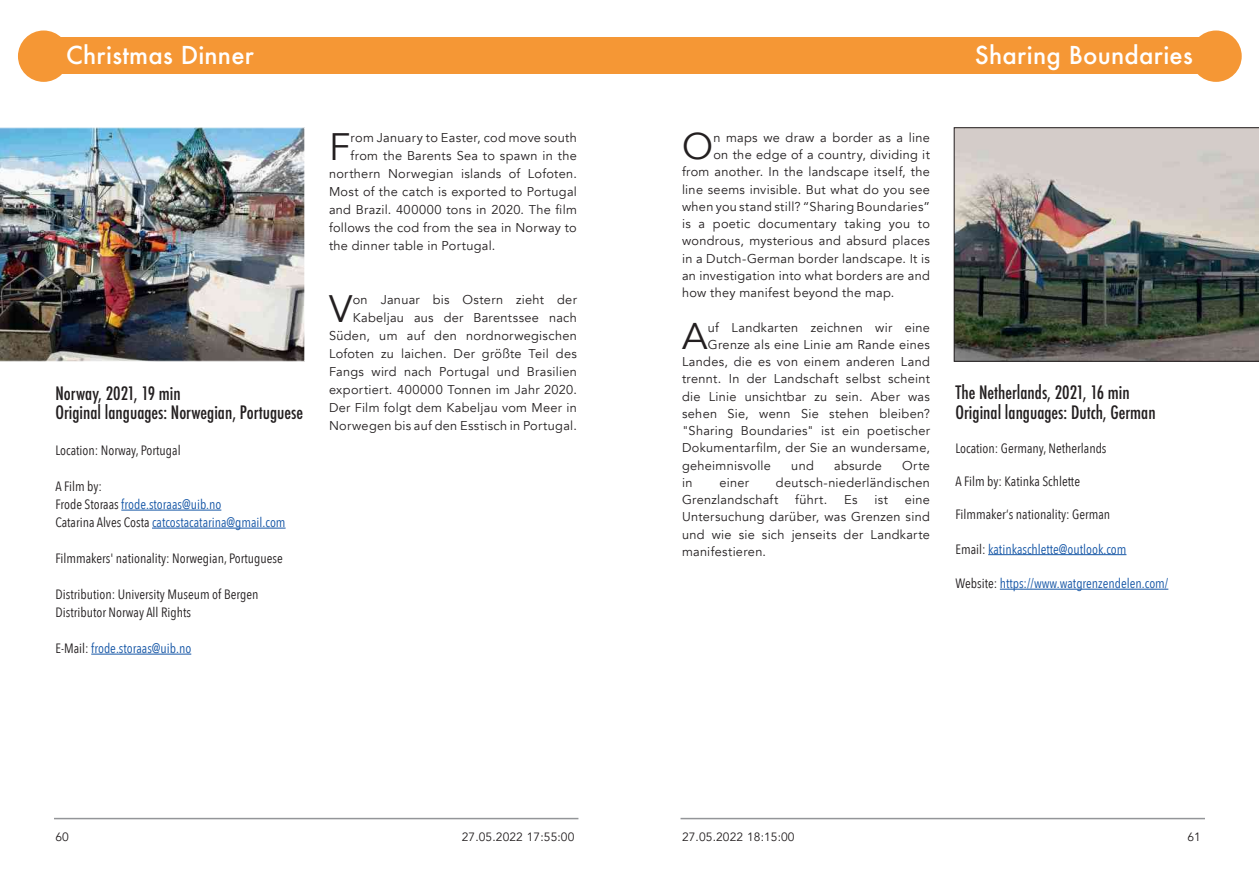
<style>
.page{position:relative;width:1259px;height:893px;background:#fff}
.page>*{position:absolute;margin:0;border:0;box-sizing:border-box;transform-origin:0 0}
.t1{font:38.1px "Avenir";color:#231f20}
.t2{font:37.05px "Avenir";color:#231f20}
.t3{font:500 24px "Futura";letter-spacing:.01em;color:#fff}
.t4{font:500 condensed 18px/19.5px "Futura";color:#231f20}
.t5{font:13.5px/18px "Avenir Next Condensed";color:#231f20}
.t6{font:13.5px/18px "Avenir Next Condensed";color:#1556a6}
.t7{font:12.75px/18px "Avenir";letter-spacing:.025em;color:#231f20;text-align:right}
.t8{font:12px "Avenir";letter-spacing:.01em;color:#231f20}
.s1{color:#231f20}
</style>
<div class="page">
<hr style="left:54px;top:818px;width:524px;height:1px;background:#939598">
<hr style="left:680px;top:818px;width:525px;height:1px;background:#939598">
<div style="left:1190px;top:31px;width:51px;height:51px;background:#f59735;border-radius:50%"></div>
<div style="left:44px;top:37px;width:1172px;height:37px;background:#f59735"></div>
<div style="left:18px;top:31px;width:51px;height:51px;background:#f59735;border-radius:50%"></div>
<img style="left:954px;top:128px;width:305px;height:233px">
<img style="left:0;top:128px;width:305px;height:233px">
<hr style="left:988px;top:554px;width:138px;height:1px;background:#1556a6">
<hr style="left:1000px;top:589px;width:168px;height:1px;background:#1556a6">
<hr style="left:121px;top:510px;width:100px;height:1px;background:#1556a6">
<hr style="left:152px;top:528px;width:134px;height:1px;background:#1556a6">
<hr style="left:91px;top:654px;width:100px;height:1px;background:#1556a6">
<h3 class="t3" style="left:66px;top:38px;width:189px">Christmas Dinner</h3>
<h3 class="t3" style="left:975px;top:38px;width:219px">Sharing Boundaries</h3>
<h3 class="t4" style="left:56px;top:383px;width:249px">Norway, 2021, 19 min<br>Original languages: Norwegian, Portuguese</h3>
<p class="t5" style="left:56px;top:441px;width:127px">Location: Norway, Portugal</p>
<p class="t6" style="left:56px;top:477px;width:232px"><span class="s1">A Film by:<br>Frode Storaas</span> frode.storaas@uib.no<br><span class="s1">Catarina Alves Costa</span> catcostacatarina@gmail.com</p>
<p class="t5" style="left:56px;top:549px;width:229px">Filmmakers' nationality: Norwegian, Portuguese</p>
<p class="t5" style="left:56px;top:585px;width:204px">Distribution: University Museum of Bergen<br>Distributor Norway All Rights</p>
<p class="t6" style="left:56px;top:639px;width:137px"><span class="s1">E-Mail:</span> frode.storaas@uib.no</p>
<h1 class="t1" style="left:329px;top:124px;width:23px">F</h1>
<p class="t7" style="left:351px;top:129px;width:228px">rom January to Easter, cod move south</p>
<p class="t7" style="left:351px;top:147px;width:228px">from the Barents Sea to spawn in the</p>
<p class="t7" style="left:329px;top:165px;width:249px">northern Norwegian islands of Lofoten.</p>
<p class="t7" style="left:329px;top:183px;width:249px">Most of the catch is exported to Portugal</p>
<p class="t7" style="left:329px;top:201px;width:249px">and Brazil. 400000 tons in 2020. The film</p>
<p class="t7" style="left:329px;top:219px;width:249px">follows the cod from the sea in Norway to</p>
<p class="t7" style="left:329px;top:237px;width:168px">the dinner table in Portugal.</p>
<p class="t7" style="left:329px;top:291px;width:249px">on Januar bis Ostern zieht der Kabeljau aus der Barentssee nach Süden, um auf den nordnorwegischen Lofoten zu laichen. Der größte Teil des Fangs wird nach Portugal und Brasilien exportiert. 400000 Tonnen im Jahr 2020.<br>Der Film folgt dem Kabeljau vom Meer in Norwegen bis auf den Esstisch in Portugal.</p>
<h1 class="t1" style="left:329px;top:286px;width:25px">V</h1>
<h2 class="t2" style="left:682px;top:124px;width:32px">O</h2>
<p class="t7" style="left:713px;top:129px;width:218px">n maps we draw a border as a line</p>
<p class="t7" style="left:713px;top:146px;width:218px">on the edge of a country, dividing it</p>
<p class="t7" style="left:682px;top:163px;width:249px">from another. In the landscape itself, the</p>
<p class="t7" style="left:682px;top:180px;width:249px">line seems invisible. But what do you see</p>
<p class="t7" style="left:682px;top:198px;width:249px">when you stand still? “Sharing Boundaries”</p>
<p class="t7" style="left:682px;top:215px;width:249px">is a poetic documentary taking you to</p>
<p class="t7" style="left:682px;top:232px;width:249px">wondrous, mysterious and absurd places</p>
<p class="t7" style="left:682px;top:249px;width:249px">in a Dutch-German border landscape. It is</p>
<p class="t7" style="left:682px;top:267px;width:249px">an investigation into what borders are and</p>
<p class="t7" style="left:682px;top:284px;width:214px">how they manifest beyond the map.</p>
<h2 class="t2" style="left:682px;top:314px;width:27px">A</h2>
<p class="t7" style="left:708px;top:318px;width:224px">uf Landkarten zeichnen wir eine</p>
<p class="t7" style="left:708px;top:336px;width:223px">Grenze als eine Linie am Rande eines</p>
<p class="t7" style="left:682px;top:353px;width:249px">Landes, die es von einem anderen Land</p>
<p class="t7" style="left:682px;top:370px;width:249px">trennt. In der Landschaft selbst scheint</p>
<p class="t7" style="left:682px;top:387px;width:249px">die Linie unsichtbar zu sein. Aber was</p>
<p class="t7" style="left:682px;top:405px;width:249px">sehen Sie, wenn Sie stehen bleiben?</p>
<p class="t7" style="left:682px;top:422px;width:249px">"Sharing Boundaries" ist ein poetischer</p>
<p class="t7" style="left:682px;top:439px;width:249px">Dokumentarfilm, der Sie an wundersame,</p>
<p class="t7" style="left:682px;top:456px;width:91px">geheimnisvolle</p>
<p class="t7" style="left:791px;top:456px;width:24px">und</p>
<p class="t7" style="left:834px;top:456px;width:49px">absurde</p>
<p class="t7" style="left:902px;top:456px;width:29px">Orte</p>
<p class="t7" style="left:682px;top:474px;width:12px">in</p>
<p class="t7" style="left:719px;top:474px;width:31px">einer</p>
<p class="t7" style="left:682px;top:474px;width:249px;line-height:17.2px;text-align:left;text-indent:94px">deutsch-niederländischen<br>Grenzlandschaft</p>
<p class="t7" style="left:795px;top:491px;width:34px">führt.</p>
<p class="t7" style="left:844px;top:491px;width:15px">Es</p>
<p class="t7" style="left:874px;top:491px;width:15px">ist</p>
<p class="t7" style="left:682px;top:491px;width:249px;line-height:17.2px;text-align:justify;text-indent:223px">eine Untersuchung darüber, was Grenzen sind und wie sie sich jenseits der Landkarte manifestieren.</p>
<h3 class="t4" style="left:955px;top:383px;width:202px">The Netherlands, 2021, 16 min<br>Original languages: Dutch, German</h3>
<p class="t5" style="left:955px;top:439px;width:152px">Location: Germany, Netherlands</p>
<p class="t5" style="left:955px;top:472px;width:126px">A Film by: Katinka Schlette</p>
<p class="t5" style="left:955px;top:505px;width:156px">Filmmaker‘s nationality: German</p>
<p class="t6" style="left:955px;top:539px;width:172px"><span class="s1">Email:</span> katinkaschlette@outlook.com</p>
<p class="t6" style="left:955px;top:574px;width:214px"><span class="s1">Website:</span> https://www.watgrenzendelen.com/</p>
<p class="t8" style="left:56px;top:829px;width:15px">60</p>
<p class="t8" style="left:462px;top:829px;width:114px">27.05.2022 17:55:00</p>
<p class="t8" style="left:682px;top:829px;width:114px">27.05.2022 18:15:00</p>
<p class="t8" style="left:1187px;top:829px;width:15px">61</p>
</div>
